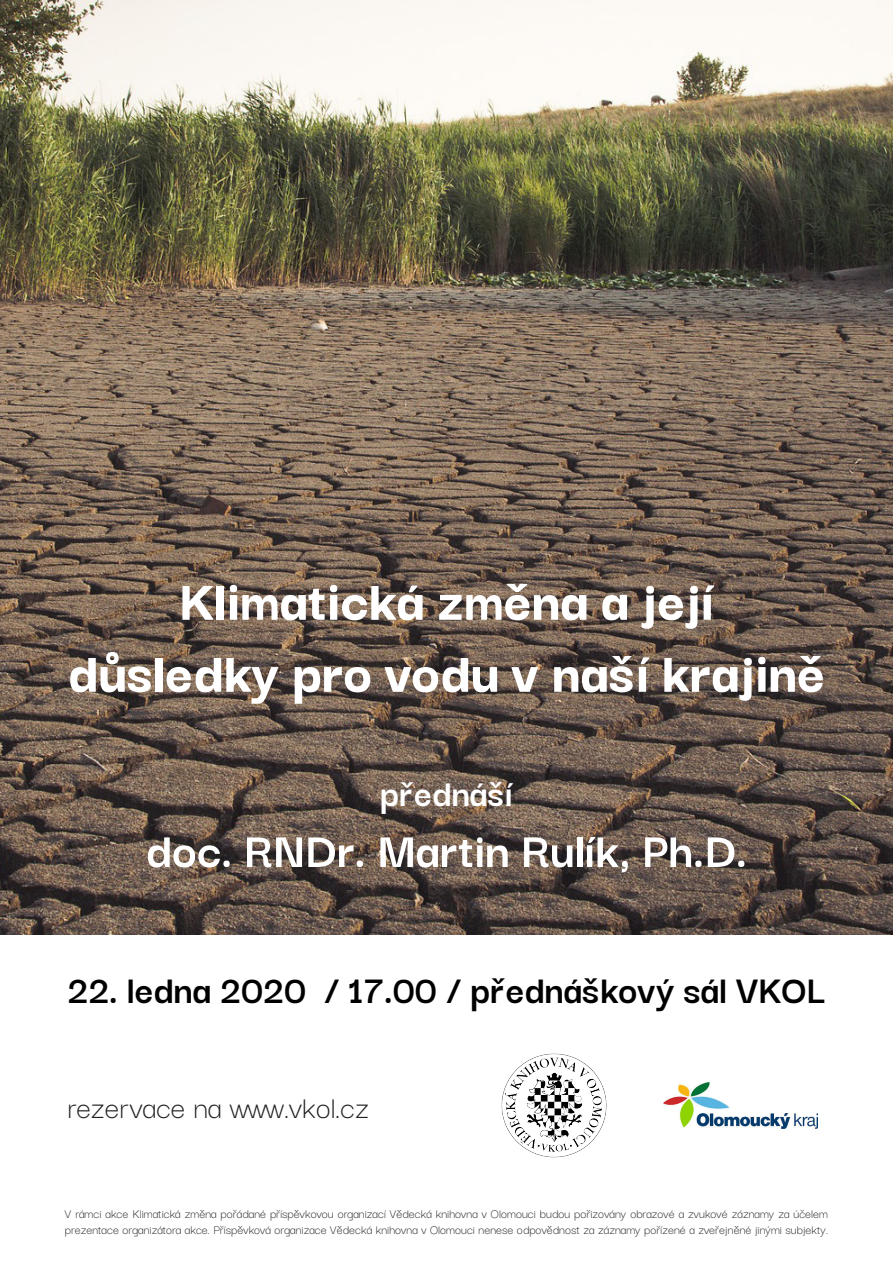
<style>
.page{position:relative;width:893px;height:1263px;background:#fff}
.page>*{position:absolute;margin:0;border:0;box-sizing:border-box;transform-origin:0 0}
.t1{font:800 60px "Darker Grotesque";color:#fff}
.t2{font:700 52.5px "Darker Grotesque";color:#fff}
.t3{font:700 40.5px "Darker Grotesque";color:#000}
.t4{font:700 39px "Darker Grotesque";color:#fff}
.t5{font:33px "Darker Grotesque";color:#231f20}
.t6{font:13.5px/16.2px "Darker Grotesque";color:#231f20}
</style>
<div class="page">
<img style="left:1px;top:1px;width:891px;height:934px">
<img style="left:501px;top:1053px;width:106px;height:105px">
<img style="left:663px;top:1082px;width:155px;height:46px">
<p class="t1" style="left:179px;top:559px;width:537px">Klimatická změna a její</p>
<p class="t1" style="left:68px;top:631px;width:759px">důsledky pro vodu v naší krajině</p>
<p class="t4" style="left:380px;top:767px;width:135px">přednáší</p>
<p class="t2" style="left:146px;top:815px;width:603px">doc. RNDr. Martin Rulík, Ph.D.</p>
<p class="t3" style="left:67px;top:963px;width:759px">22. ledna 2020 / 17.00 / přednáškový sál VKOL</p>
<p class="t5" style="left:67px;top:1088px;width:303px">rezervace na www.vkol.cz</p>
<p class="t6" style="left:65px;top:1205px;width:765px">V rámci akce Klimatická změna pořádané příspěvkovou organizací Vědecká knihovna v Olomouci budou pořizovány obrazové a zvukové záznamy za účelem prezentace organizátora akce. Příspěvková organizace Vědecká knihovna v Olomouci nenese odpovědnost za záznamy pořízené a zveřejněné jinými subjekty.</p>
</div>
